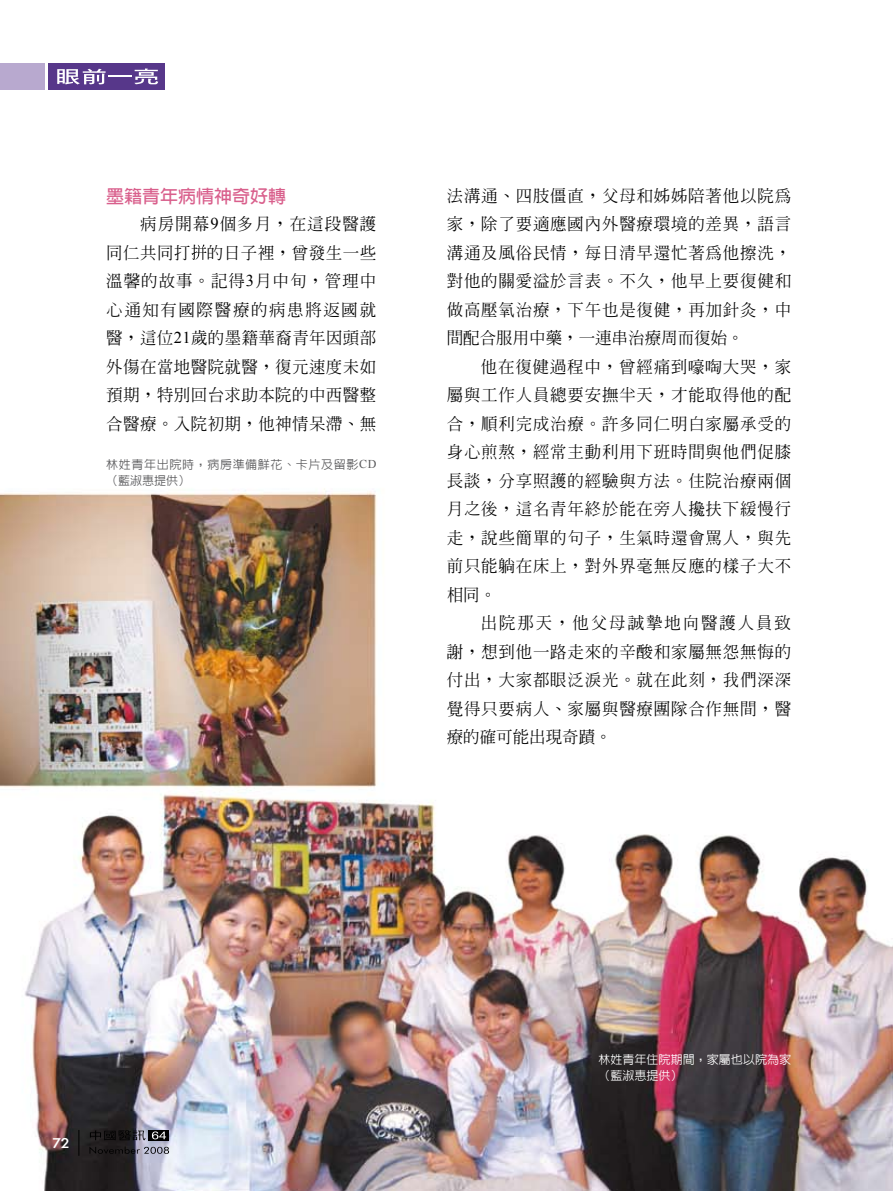
<style>
.page{position:relative;width:893px;height:1191px;background:#fff}
.page>*{position:absolute;margin:0;border:0;box-sizing:border-box;transform-origin:0 0}
.t1{font:700 18px "Lin Gothic";color:#d95f8c}
.t2{font:500 16.5px/28.5px "Inn Ming";letter-spacing:.045em;color:#000;text-align:justify}
.t3{font:16.2px "Li Gothic Med";color:#fff;scale:1.11 1}
.t4{font:500 12px/15.9px "Lin Gothic";letter-spacing:.055em;color:#58585a}
.t5{font:500 12px/15.9px "Lin Gothic";letter-spacing:.005em;color:#fff}
.s1{font-family:"Times New Roman";font-weight:400}
</style>
<div class="page">
<img style="left:0;top:63px;width:893px;height:1128px">
<svg style="left:191px;top:245px;width:15px;height:15px"></svg>
<div style="left:149px;top:1130px;width:20px;height:10px;background:#000"></div>
<svg style="left:90px;top:1130px;width:56px;height:10px"></svg>
<svg style="left:152px;top:1131px;width:14px;height:8px"></svg>
<svg style="left:90px;top:1146px;width:79px;height:7px"></svg>
<svg style="left:79px;top:1130px;width:1px;height:25px"></svg>
<div style="left:49px;top:64px;width:116px;height:26px;background:#57378a"></div>
<div style="left:0;top:64px;width:44px;height:26px;background:#b8a9cf"></div>
<svg style="left:57px;top:69px;width:49px;height:15px"></svg>
<hr style="left:109px;top:75px;width:23px;height:2px;background:#fff">
<svg style="left:134px;top:68px;width:24px;height:16px"></svg>
<p class="t1" style="left:106px;top:187px;width:181px">墨籍青年病情神奇好轉</p>
<p class="t2" style="left:106px;top:209px;width:272px;text-indent:34px">病房開幕<span class="s1">9</span>個多月，在這段醫護同仁共同打 的日子裡，曾發生一些溫馨的故事。記得<span class="s1">3</span>月中旬，管理中心通知有國際醫療的病患將返國就醫，這位<span class="s1">21</span>歲的墨籍華裔青年因頭部外傷在當地醫院就醫，復元速度未如預期，特別回台求助本院的中西醫整合醫療。入院初期，他神情呆滯、無</p>
<p class="t4" style="left:106px;top:456px;width:271px">林姓青年出院時，病房準備鮮花、卡片及留影<span class="s1">CD</span>（藍淑惠提供）</p>
<p class="t2" style="left:447px;top:181px;width:346px">法溝通、四肢僵直，父母和姊姊陪著他以院為家，除了要適應國內外醫療環境的差異，語言溝通及風俗民情，每日清早還忙著為他擦洗，對他的關愛溢於言表。不久，他早上要復健和做高壓氧治療，下午也是復健，再加針灸，中間配合服用中藥，一連串治療周而復始。</p>
<p class="t2" style="left:447px;top:352px;width:346px;text-indent:34px">他在復健過程中，曾經痛到嚎啕大哭，家屬與工作人員總要安撫半天，才能取得他的配合，順利完成治療。許多同仁明白家屬承受的身心煎熬，經常主動利用下班時間與他們促膝長談，分享照護的經驗與方法。住院治療兩個月之後，這名青年終於能在旁人攙扶下緩慢行走，說些簡單的句子，生氣時還會罵人，與先前只能躺在床上，對外界毫無反應的樣子大不相同。</p>
<p class="t2" style="left:447px;top:608px;width:346px;text-indent:34px">出院那天，他父母誠摯地向醫護人員致謝，想到他一路走來的辛酸和家屬無怨無悔的付出，大家都眼泛淚光。就在此刻，我們深深覺得只要病人、家屬與醫療團隊合作無間，醫療的確可能出現奇蹟。</p>
<p class="t3" style="left:53px;top:1134px;width:17px">72</p>
<p class="t5" style="left:598px;top:1051px;width:194px">林姓青年住院期間，家屬也以院為家（藍淑惠提供）</p>
</div>
